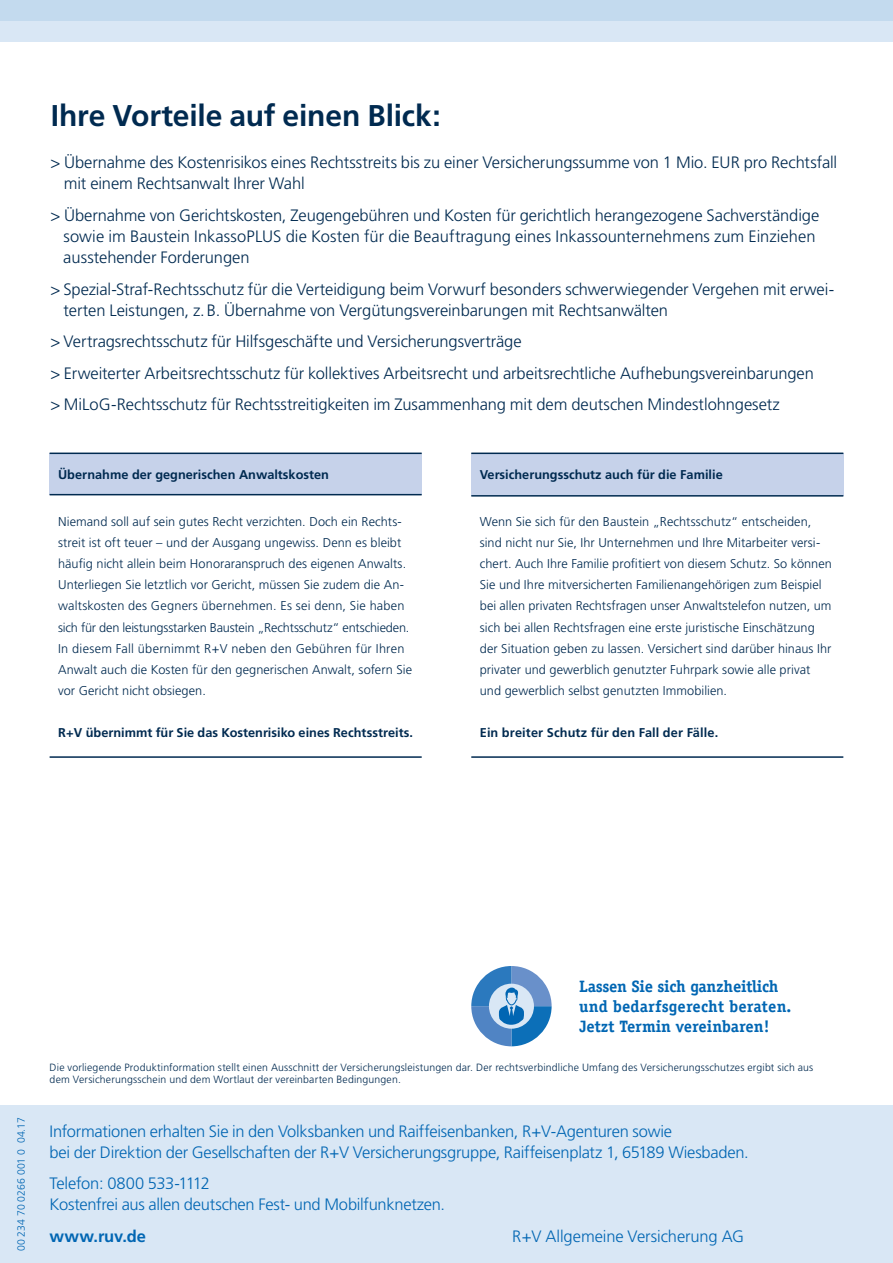
<style>
.page{position:relative;width:893px;height:1263px;background:#fff}
.page>*{position:absolute;margin:0;border:0;box-sizing:border-box;transform-origin:0 0}
.t1{font:700 30px "Frutiger";letter-spacing:-.005em;color:#002a50}
.t2{font:300 16.5px/21px "Frutiger";letter-spacing:-.005em;color:#002a50}
.t3{font:300 16.5px/21px "Frutiger";letter-spacing:-.015em;color:#0166b3}
.t4{font:700 16.5px/19.8px "Officina Serif";color:#0166b3}
.t5{font:700 16.5px "Frutiger";letter-spacing:-.005em;color:#0166b3}
.t6{font:300 12.75px/21px "Frutiger";letter-spacing:.005em;color:#002a50}
.t7{font:700 12.75px "Frutiger";letter-spacing:.005em;color:#002a50}
.t8{font:700 12.75px "Frutiger LT";color:#002a50}
.t9{font:300 10.5px/12px "Frutiger LT";letter-spacing:.015em;color:#002a50}
.t10{font:300 10.5px "Frutiger";color:#0166b3}
</style>
<div class="page">
<div style="left:0;top:1105px;width:893px;height:158px;background:#d9e7f5"></div>
<div style="left:0;top:0;width:893px;height:42px;background:#d9e7f5"></div>
<div style="left:0;top:0;width:893px;height:21px;background:#c3daee"></div>
<svg style="left:471px;top:966px;width:81px;height:80px"></svg>
<div style="left:50px;top:453px;width:372px;height:42px;background:#c6d2ea"></div>
<hr style="left:50px;top:453px;width:372px;height:1px;background:#002a50">
<hr style="left:50px;top:494px;width:372px;height:1px;background:#002a50">
<hr style="left:50px;top:756px;width:372px;height:2px;background:#002a50">
<div style="left:471px;top:453px;width:372px;height:43px;background:#c6d2ea"></div>
<hr style="left:471px;top:453px;width:372px;height:1px;background:#002a50">
<hr style="left:471px;top:495px;width:372px;height:2px;background:#002a50">
<hr style="left:471px;top:756px;width:372px;height:2px;background:#002a50">
<h1 class="t1" style="left:51px;top:98px;width:392px">Ihre Vorteile auf einen Blick:</h1>
<p class="t2" style="left:64px;top:152px;width:775px;text-indent:-13px">&gt; Übernahme des Kostenrisikos eines Rechtsstreits bis zu einer Versicherungssumme von 1 Mio. EUR pro Rechtsfall mit einem Rechtsanwalt Ihrer Wahl</p>
<p class="t2" style="left:63px;top:205px;width:757px;text-indent:-13px">&gt; Übernahme von Gerichtskosten, Zeugengebühren und Kosten für gerichtlich herangezogene Sachverständige sowie im Baustein InkassoPLUS die Kosten für die Beauftragung eines Inkassounternehmens zum Einziehen ausstehender Forderungen</p>
<p class="t2" style="left:64px;top:278px;width:772px;text-indent:-13px">&gt; Spezial-Straf-Rechtsschutz für die Verteidigung beim Vorwurf besonders schwerwiegender Vergehen mit erwei&shy;terten Leistungen, z.B. Übernahme von Vergütungsvereinbarungen mit Rechtsanwälten</p>
<p class="t2" style="left:50px;top:326px;width:765px;line-height:31.5px">&gt; Vertragsrechtsschutz für Hilfsgeschäfte und Versicherungsverträge<br>&gt; Erweiterter Arbeitsrechtsschutz für kollektives Arbeitsrecht und arbeitsrechtliche Aufhebungsvereinbarungen &gt; MiLoG-Rechtsschutz für Rechtsstreitigkeiten im Zusammenhang mit dem deutschen Mindestlohngesetz</p>
<p class="t8" style="left:58px;top:467px;width:272px">Übernahme der gegnerischen Anwaltskosten</p>
<p class="t6" style="left:58px;top:511px;width:356px">Niemand soll auf sein gutes Recht verzichten. Doch ein Rechts&shy;streit ist oft teuer – und der Ausgang ungewiss. Denn es bleibt häufig nicht allein beim Honoraranspruch des eigenen Anwalts.<br>Unterliegen Sie letztlich vor Gericht, müssen Sie zudem die An&shy;waltskosten des Gegners übernehmen. Es sei denn, Sie haben sich für den leistungsstarken Baustein „Rechtsschutz“ entschieden.<br>In diesem Fall übernimmt R+V neben den Gebühren für Ihren Anwalt auch die Kosten für den gegnerischen Anwalt, sofern Sie vor Gericht nicht obsiegen.</p>
<p class="t7" style="left:58px;top:725px;width:357px">R+V übernimmt für Sie das Kostenrisiko eines Rechtsstreits.</p>
<p class="t8" style="left:480px;top:467px;width:244px">Versicherungsschutz auch für die Familie</p>
<p class="t6" style="left:480px;top:511px;width:354px">Wenn Sie sich für den Baustein „Rechtsschutz“ entscheiden, sind nicht nur Sie, Ihr Unternehmen und Ihre Mitarbeiter versi&shy;chert. Auch Ihre Familie profitiert von diesem Schutz. So können Sie und Ihre mitversicherten Familienangehörigen zum Beispiel bei allen privaten Rechtsfragen unser Anwaltstelefon nutzen, um sich bei allen Rechtsfragen eine erste juristische Einschätzung der Situation geben zu lassen. Versichert sind darüber hinaus Ihr privater und gewerblich genutzter Fuhrpark sowie alle privat und gewerblich selbst genutzten Immobilien.</p>
<p class="t7" style="left:480px;top:725px;width:240px">Ein breiter Schutz für den Fall der Fälle.</p>
<p class="t4" style="left:579px;top:976px;width:214px">Lassen Sie sich ganzheitlich und bedarfsgerecht beraten.<br>Jetzt Termin vereinbaren!</p>
<p class="t9" style="left:50px;top:1061px;width:765px">Die vorliegende Produktinformation stellt einen Ausschnitt der Versicherungsleistungen dar. Der rechtsverbindliche Umfang des Versicherungsschutzes ergibt sich aus dem Versicherungsschein und dem Wortlaut der vereinbarten Bedingungen.</p>
<p class="t10" style="left:15px;top:1251px;width:136px;rotate:-90deg">00 234 70 0266 001 0 04.17</p>
<p class="t3" style="left:50px;top:1120px;width:701px">Informationen erhalten Sie in den Volksbanken und Raiffeisenbanken, R+V-Agenturen sowie<br>bei der Direktion der Gesellschaften der R+V Versicherungsgruppe, Raiffeisenplatz 1, 65189 Wiesbaden.</p>
<p class="t3" style="left:50px;top:1173px;width:397px">Telefon: 0800 533-1112<br>Kostenfrei aus allen deutschen Fest- und Mobilfunknetzen.</p>
<p class="t5" style="left:50px;top:1226px;width:98px">www.ruv.de</p>
<p class="t3" style="left:512px;top:1226px;width:233px">R+V Allgemeine Versicherung AG</p>
</div>
